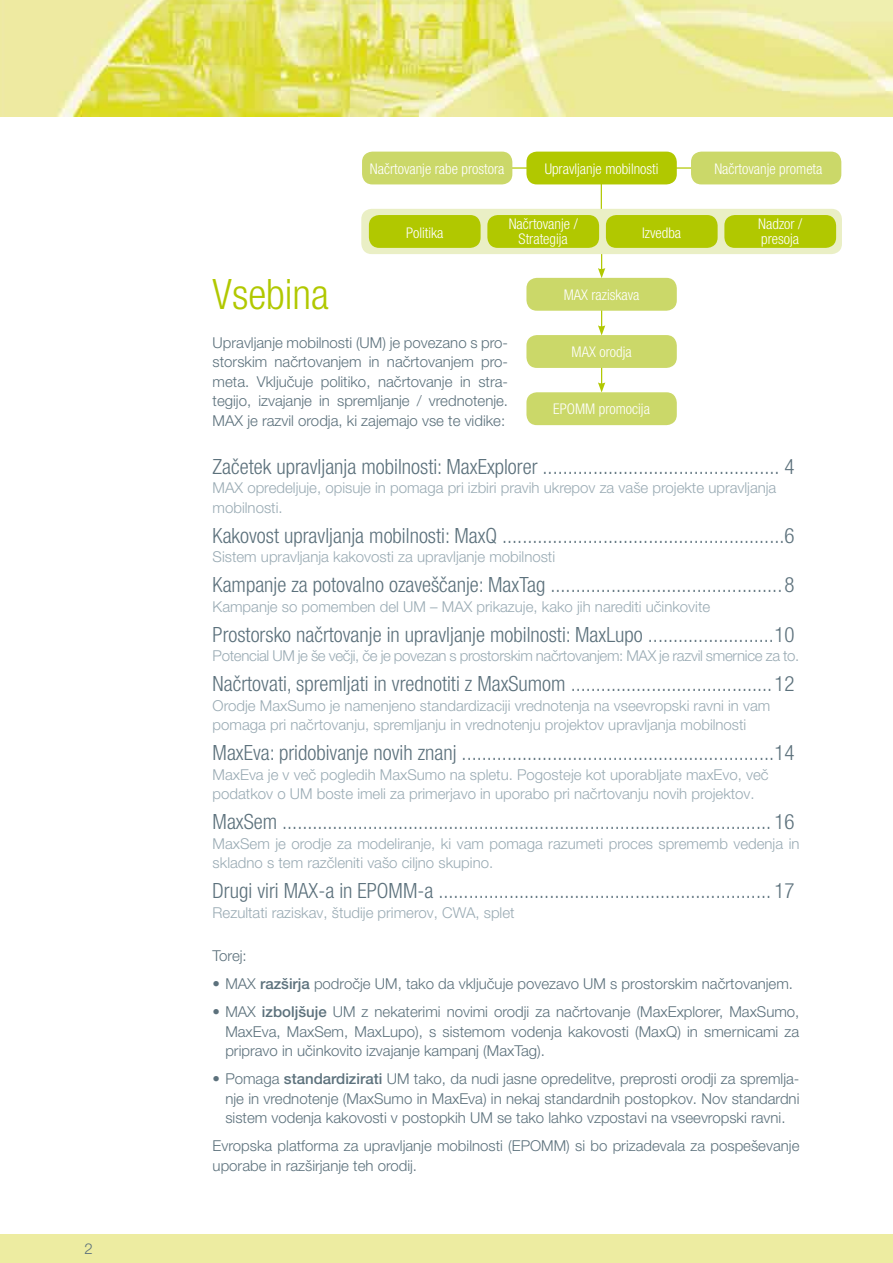
<style>
.page{position:relative;width:893px;height:1263px;background:#fff}
.page>*{position:absolute;margin:0;border:0;box-sizing:border-box;transform-origin:0 0}
.t1{font:300 condensed 42px "Helvetica Neue LT Pro";color:#b1c800}
.t2{font:300 condensed 21px "Helvetica Neue LT Pro";color:#5c717c}
.t3{font:300 15px/19.5px "Helvetica Neue LT Pro";color:#5c717c;text-align:justify}
.t4{font:300 15px/19.5px "Helvetica Neue LT Pro";color:#9aabb4}
.t5{font:300 15px "Helvetica Neue LT Pro";letter-spacing:-.02em;color:#9aabb4}
.t6{font:300 condensed 14.7px/14.7px "Helvetica Neue LT Pro";color:#fff;text-align:center}
.s1{font-weight:500}
</style>
<div class="page">
<img style="left:0;top:0;width:893px;height:116px">
<div style="left:0;top:1234px;width:893px;height:29px;background:#edeca1"></div>
<svg style="left:598px;top:254px;width:7px;height:24px"></svg>
<hr style="left:601px;top:167px;width:1px;height:62px;background:#b1c800">
<div style="left:361px;top:209px;width:481px;height:45px;background:#eaefc5;border-radius:10px"></div>
<div style="left:369px;top:215px;width:112px;height:33px;background:#b1c800;border-radius:10px"></div>
<div style="left:487px;top:215px;width:112px;height:33px;background:#b1c800;border-radius:10px"></div>
<div style="left:606px;top:215px;width:112px;height:33px;background:#b1c800;border-radius:10px"></div>
<div style="left:724px;top:215px;width:112px;height:33px;background:#b1c800;border-radius:10px"></div>
<svg style="left:598px;top:311px;width:7px;height:24px"></svg>
<svg style="left:598px;top:368px;width:7px;height:24px"></svg>
<hr style="left:506px;top:167px;width:190px;height:2px;background:#b1c800">
<div style="left:691px;top:152px;width:150px;height:32px;background:#cbd869;border-radius:10px"></div>
<div style="left:362px;top:152px;width:150px;height:32px;background:#cbd869;border-radius:10px"></div>
<div style="left:526px;top:152px;width:151px;height:32px;background:#b1c800;border-radius:10px"></div>
<div style="left:526px;top:278px;width:151px;height:33px;background:#cbd869;border-radius:10px"></div>
<div style="left:526px;top:392px;width:151px;height:33px;background:#cbd869;border-radius:10px"></div>
<div style="left:526px;top:335px;width:151px;height:33px;background:#cbd869;border-radius:10px"></div>
<p class="t3" style="left:84px;top:1238px;width:10px">2</p>
<p class="t6" style="left:370px;top:161px;width:136px">Načrtovanje rabe prostora</p>
<p class="t6" style="left:545px;top:161px;width:115px">Upravljanje mobilnosti</p>
<p class="t6" style="left:714px;top:161px;width:110px">Načrtovanje prometa</p>
<p class="t6" style="left:406px;top:226px;width:39px">Politika</p>
<p class="t6" style="left:509px;top:217px;width:71px">Načrtovanje /<br>Strategija</p>
<p class="t6" style="left:642px;top:226px;width:41px">Izvedba</p>
<p class="t6" style="left:758px;top:217px;width:45px;text-align:left">Nadzor / presoja</p>
<h1 class="t1" style="left:213px;top:270px;width:118px">Vsebina</h1>
<p class="t3" style="left:213px;top:332px;width:297px">Upravljanje mobilnosti (UM) je povezano s pro&shy;storskim načrtovanjem in načrtovanjem pro&shy;meta. Vključuje politiko, načrtovanje in stra&shy;tegijo, izvajanje in spremljanje / vrednotenje.<br>MAX je razvil orodja, ki zajemajo vse te vidike:</p>
<h2 class="t2" style="left:213px;top:454px;width:583px">Začetek upravljanja mobilnosti: MaxExplorer ............................................... 4</h2>
<p class="t4" style="left:213px;top:478px;width:565px">MAX opredeljuje, opisuje in pomaga pri izbiri pravih ukrepov za vaše projekte upravljanja mobilnosti.</p>
<h2 class="t2" style="left:213px;top:523px;width:583px">Kakovost upravljanja mobilnosti: MaxQ ........................................................6</h2>
<p class="t4" style="left:213px;top:547px;width:344px">Sistem upravljanja kakovosti za upravljanje mobilnosti</p>
<h2 class="t2" style="left:213px;top:573px;width:583px">Kampanje za potovalno ozaveščanje: MaxTag ..............................................8</h2>
<p class="t4" style="left:213px;top:596px;width:499px">Kampanje so pomemben del UM – MAX prikazuje, kako jih narediti učinkovite</p>
<h2 class="t2" style="left:213px;top:622px;width:583px">Prostorsko načrtovanje in upravljanje mobilnosti: MaxLupo .........................10</h2>
<p class="t5" style="left:213px;top:646px;width:588px">Potencial UM je še večji, če je povezan s prostorskim načrtovanjem: MAX je razvil smernice za to.</p>
<h2 class="t2" style="left:213px;top:672px;width:583px">Načrtovati, spremljati in vrednotiti z MaxSumom ........................................12</h2>
<p class="t4" style="left:213px;top:695px;width:559px">Orodje MaxSumo je namenjeno standardizaciji vrednotenja na vseevropski ravni in vam pomaga pri načrtovanju, spremljanju in vrednotenju projektov upravljanja mobilnosti</p>
<h2 class="t2" style="left:213px;top:741px;width:583px">MaxEva: pridobivanje novih znanj ..............................................................14</h2>
<p class="t4" style="left:213px;top:764px;width:557px">MaxEva je v več pogledih MaxSumo na spletu. Pogosteje kot uporabljate maxEvo, več podatkov o UM boste imeli za primerjavo in uporabo pri načrtovanju novih projektov.</p>
<h2 class="t2" style="left:213px;top:810px;width:583px">MaxSem ................................................................................................. 16</h2>
<p class="t4" style="left:213px;top:833px;width:588px">MaxSem je orodje za modeliranje, ki vam pomaga razumeti proces sprememb vedenja in skladno s tem razčleniti vašo ciljno skupino.</p>
<h2 class="t2" style="left:213px;top:879px;width:583px">Drugi viri MAX-a in EPOMM-a .................................................................. 17</h2>
<p class="t4" style="left:213px;top:902px;width:303px">Rezultati raziskav, študije primerov, CWA, splet</p>
<p class="t3" style="left:213px;top:946px;width:36px">Torej:</p>
<p class="t3" style="left:213px;top:974px;width:582px">• MAX <span class="s1">razširja</span> področje UM, tako da vključuje povezavo UM s prostorskim načrtovanjem.</p>
<p class="t3" style="left:225px;top:1002px;width:576px;text-indent:-13px">• MAX <span class="s1">izboljšuje</span> UM z nekaterimi novimi orodji za načrtovanje (MaxExplorer, MaxSumo, MaxEva, MaxSem, MaxLupo), s sistemom vodenja kakovosti (MaxQ) in smernicami za pripravo in učinkovito izvajanje kampanj (MaxTag).</p>
<p class="t3" style="left:225px;top:1069px;width:576px;text-indent:-13px">• Pomaga <span class="s1">standardizirati</span> UM tako, da nudi jasne opredelitve, preprosti orodji za spremlja&shy;nje in vrednotenje (MaxSumo in MaxEva) in nekaj standardnih postopkov. Nov standardni sistem vodenja kakovosti v postopkih UM se tako lahko vzpostavi na vseevropski ravni.</p>
<p class="t3" style="left:213px;top:1136px;width:588px">Evropska platforma za upravljanje mobilnosti (EPOMM) si bo prizadevala za pospeševanje uporabe in razširjanje teh orodij.</p>
<p class="t6" style="left:564px;top:287px;width:77px">MAX raziskava</p>
<p class="t6" style="left:572px;top:345px;width:62px">MAX orodja</p>
<p class="t6" style="left:553px;top:402px;width:98px">EPOMM promocija</p>
</div>
